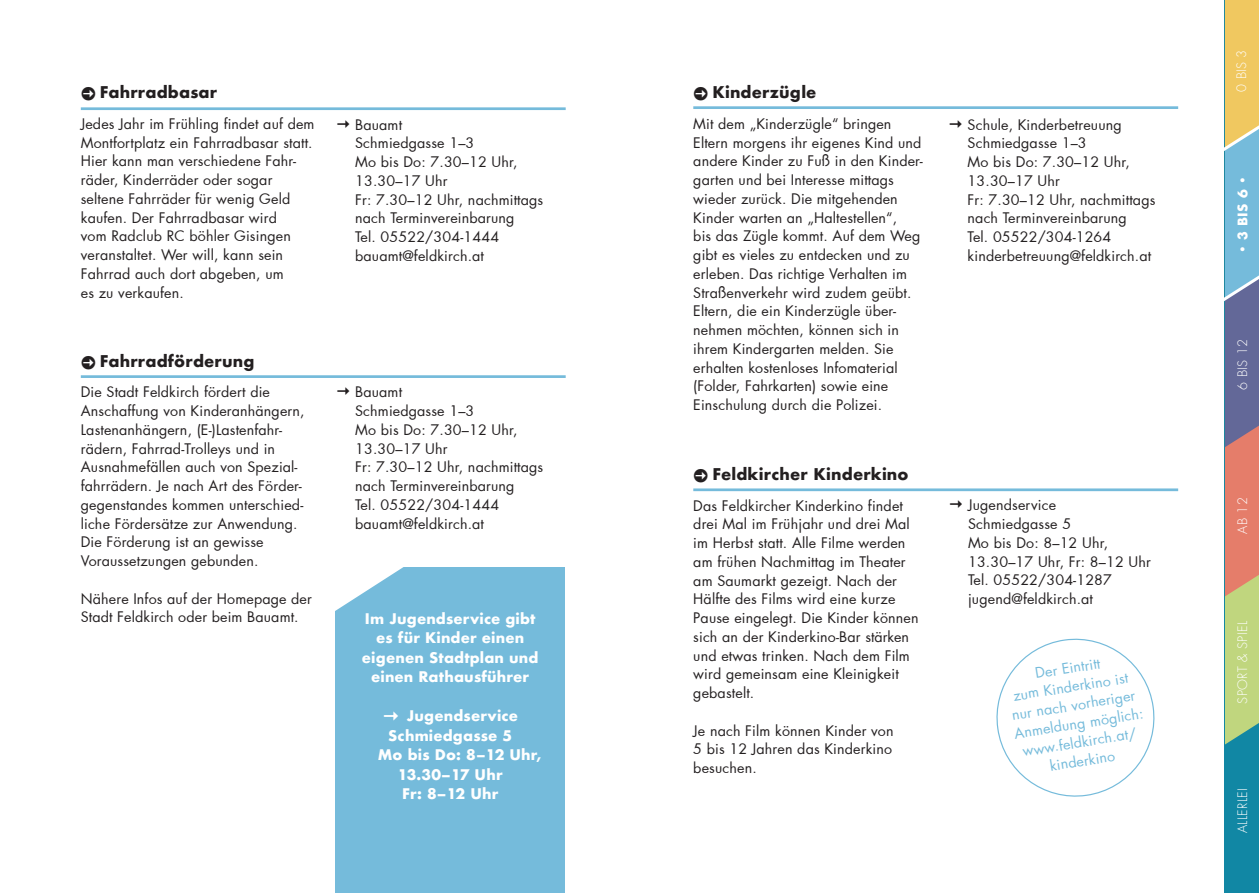
<style>
.page{position:relative;width:1259px;height:893px;background:#fff}
.page>*{position:absolute;margin:0;border:0;box-sizing:border-box;transform-origin:0 0}
.t1{font:700 15.75px "Futura";letter-spacing:.01em;color:#231f20}
.t2{font:14.25px/18.8px "Futura";letter-spacing:.01em;color:#231f20}
.t3{font:700 14.25px/19.5px "Futura";letter-spacing:.01em;color:#fff;text-align:center}
.t4{font:14.25px/18.8px "Futura";color:#75bbdb;text-align:center}
.t5{font:700 12.9px "Futura";color:#fff}
.t6{font:300 12.75px "Futura";letter-spacing:.03em;color:#fff}
.s1{font-size:12.75px}
</style>
<div class="page">
<div style="left:1225px;top:0;width:34px;height:893px;background:#1187a4"></div>
<svg style="left:1224px;top:0;width:35px;height:744px;background:#a9a58e"></svg>
<hr style="left:81px;top:107px;width:485px;height:3px;background:#75bbdb">
<hr style="left:693px;top:106px;width:485px;height:3px;background:#75bbdb">
<div style="left:335px;top:567px;width:230px;height:326px;background:#75bbdb"></div>
<svg style="left:335px;top:567px;width:69px;height:44px"></svg>
<hr style="left:81px;top:375px;width:485px;height:3px;background:#75bbdb">
<hr style="left:693px;top:488px;width:485px;height:3px;background:#75bbdb">
<svg style="left:996px;top:638px;width:159px;height:159px"></svg>
<p class="t1" style="left:100px;top:81px;width:119px">Fahrradbasar</p>
<p class="t2" style="left:81px;top:114px;width:235px">Jedes Jahr im Frühling findet auf dem<br>Montfortplatz ein Fahrradbasar statt.<br>Hier kann man verschiedene Fahr&shy;räder, Kinderräder oder sogar seltene Fahrräder für wenig Geld kaufen. Der Fahrradbasar wird<br>vom Radclub RC böhler Gisingen veranstaltet. Wer will, kann sein<br>Fahrrad auch dort abgeben, um<br>es zu verkaufen.</p>
<p class="t2" style="left:355px;top:115px;width:190px">Bauamt<br>Schmiedgasse 1–3<br>Mo bis Do: 7.30–12 Uhr,<br>13.30–17 Uhr<br>Fr: 7.30–12 Uhr, nachmittags nach Terminvereinbarung<br>Tel. 05522/304-1444 bauamt@feldkirch.at</p>
<p class="t1" style="left:100px;top:349px;width:156px">Fahrradförderung</p>
<p class="t2" style="left:81px;top:383px;width:225px">Die Stadt Feldkirch fördert die Anschaffung von Kinderanhängern, Lastenanhängern, (E-)Lastenfahr&shy;rädern, Fahrrad-Trolleys und in Ausnahmefällen auch von Spezial&shy;fahrrädern. Je nach Art des Förder&shy;gegenstandes kommen unterschied&shy;liche Fördersätze zur Anwendung.<br>Die Förderung ist an gewisse Voraussetzungen gebunden.</p>
<p class="t2" style="left:81px;top:589px;width:233px">Nähere Infos auf der Homepage der<br>Stadt Feldkirch oder beim Bauamt.</p>
<p class="t2" style="left:355px;top:383px;width:190px">Bauamt<br>Schmiedgasse 1–3<br>Mo bis Do: 7.30–12 Uhr,<br>13.30–17 Uhr<br>Fr: 7.30–12 Uhr, nachmittags nach Terminvereinbarung<br>Tel. 05522/304-1444 bauamt@feldkirch.at</p>
<p class="t3" style="left:362px;top:608px;width:178px">Im Jugendservice gibt es für Kinder einen eigenen Stadtplan und einen Rathausführer</p>
<p class="t3" style="left:407px;top:706px;width:112px">Jugendservice</p>
<p class="t3" style="left:388px;top:725px;width:125px">Schmiedgasse 5</p>
<p class="t3" style="left:378px;top:745px;width:166px">Mo bis Do: 8–12 Uhr,</p>
<p class="t3" style="left:398px;top:764px;width:106px">13.30–17 Uhr</p>
<p class="t3" style="left:402px;top:784px;width:98px">Fr: 8–12 Uhr</p>
<p class="t1" style="left:712px;top:81px;width:106px">Kinderzügle</p>
<p class="t2" style="left:693px;top:114px;width:231px">Mit dem „Kinderzügle“ bringen Eltern morgens ihr eigenes Kind und andere Kinder zu Fuß in den Kinder&shy;garten und bei Interesse mittags wieder zurück. Die mitgehenden Kinder warten an „Haltestellen“,<br>bis das Zügle kommt. Auf dem Weg gibt es vieles zu entdecken und zu erleben. Das richtige Verhalten im Straßenverkehr wird zudem geübt.<br>Eltern, die ein Kinderzügle über&shy;nehmen möchten, können sich in ihrem Kindergarten melden. Sie erhalten kostenloses Infomaterial (Folder, Fahrkarten) sowie eine Einschulung durch die Polizei.</p>
<p class="t2" style="left:967px;top:115px;width:189px">Schule, Kinderbetreuung<br>Schmiedgasse 1–3<br>Mo bis Do: 7.30–12 Uhr,<br>13.30–17 Uhr<br>Fr: 7.30–12 Uhr, nachmittags nach Terminvereinbarung<br>Tel. 05522/304-1264 kinderbetreuung@feldkirch.at</p>
<p class="t1" style="left:712px;top:462px;width:198px">Feldkircher Kinderkino</p>
<p class="t2" style="left:693px;top:496px;width:227px">Das Feldkircher Kinderkino findet drei Mal im Frühjahr und drei Mal im Herbst statt. Alle Filme werden am frühen Nachmittag im Theater am Saumarkt gezeigt. Nach der<br>Hälfte des Films wird eine kurze<br>Pause eingelegt. Die Kinder können sich an der Kinderkino-Bar stärken und etwas trinken. Nach dem Film wird gemeinsam eine Kleinigkeit gebastelt.</p>
<p class="t2" style="left:693px;top:721px;width:202px;text-align:justify">Je nach Film können Kinder von 5 bis 12 Jahren das Kinderkino besuchen.</p>
<p class="t2" style="left:968px;top:496px;width:184px">Jugendservice<br>Schmiedgasse 5<br>Mo bis Do: 8–12 Uhr,<br>13.30–17 Uhr, Fr: 8–12 Uhr<br>Tel. 05522/304-1287 jugend@feldkirch.at</p>
<p class="t4" style="left:1004px;top:668px;width:132px;rotate:-9deg">Der Eintritt<br>zum Kinderkino ist nur nach vorheriger<br>Anmeldung möglich: www.feldkirch.at/ kinderkino</p>
<p class="t6" style="left:1233px;top:92px;width:43px;rotate:-90deg">0 BIS 3</p>
<p class="t5" style="left:1233px;top:254px;width:81px;rotate:-90deg"><span class="s1">•</span> 3 BIS 6 <span class="s1">•</span></p>
<p class="t6" style="left:1234px;top:390px;width:53px;rotate:-90deg">6 BIS 12</p>
<p class="t6" style="left:1234px;top:534px;width:38px;rotate:-90deg">AB 12</p>
<p class="t6" style="left:1234px;top:703px;width:84px;rotate:-90deg">SPORT &amp; SPIEL</p>
<p class="t6" style="left:1234px;top:833px;width:47px;rotate:-90deg">ALLERLEI</p>
</div>
